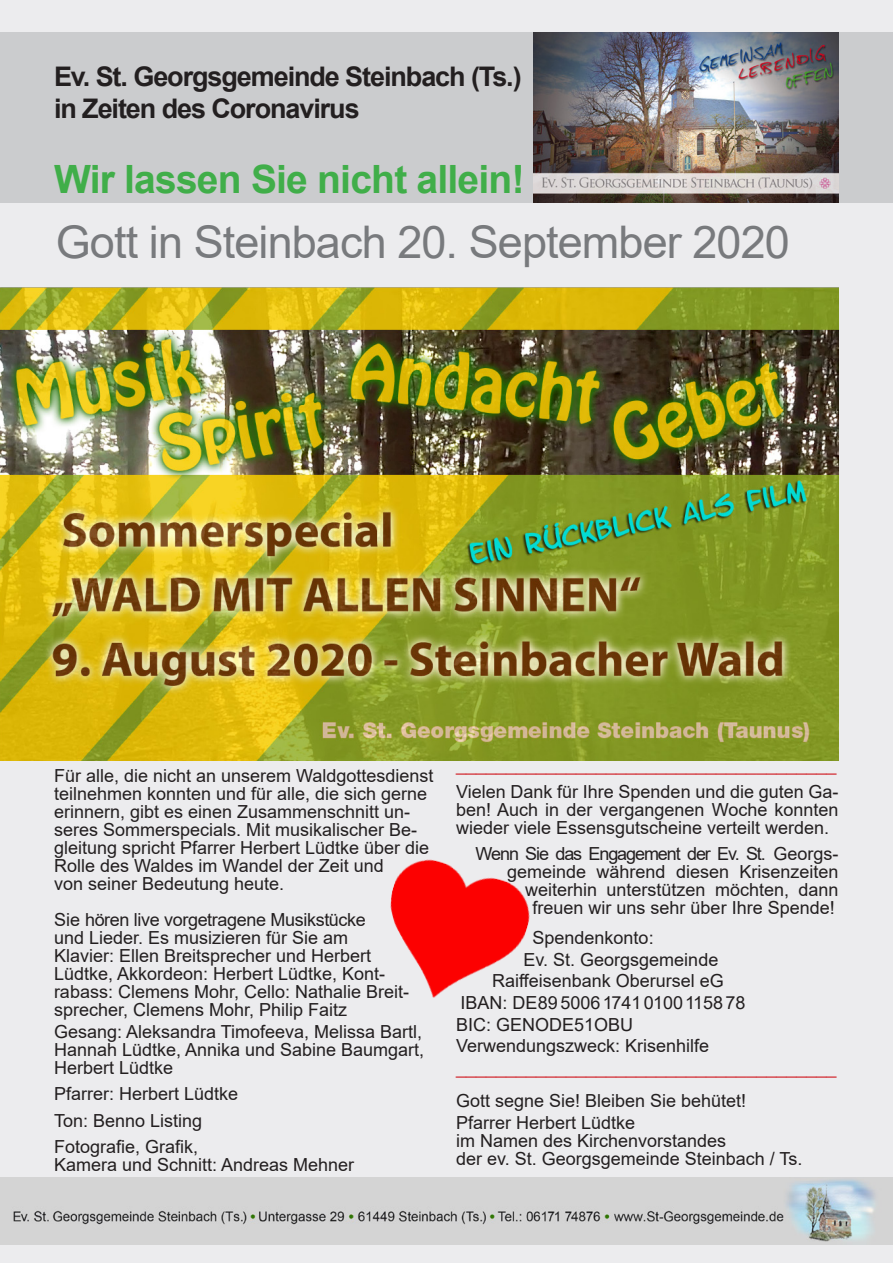
<style>
.page{position:relative;width:893px;height:1263px;background:#ececee}
.page>*{position:absolute;margin:0;border:0;box-sizing:border-box;transform-origin:0 0}
.t1{font:45px "Arial";letter-spacing:-.02em;color:#787a7d}
.t2{font:700 39px "Arial";letter-spacing:-.02em;color:#40ae49}
.t3{font:700 27px/32.4px "Arial";letter-spacing:-.04em;color:#231f20}
.fliesstext{font:18px/18px "Arial";color:#231f20;text-align:justify}
.fliesstext-2{font:18px "Arial";color:#d1232a}
</style>
<div class="page">
<img style="left:0;top:1178px;width:893px;height:66px">
<div style="left:0;top:33px;width:893px;height:170px;background:#cbccce"></div>
<img style="left:534px;top:33px;width:305px;height:170px">
<img style="left:0;top:287px;width:839px;height:473px">
<img style="left:390px;top:859px;width:140px;height:139px">
<p class="t3" style="left:54px;top:60px;width:469px">Ev. St. Georgsgemeinde Steinbach (Ts.) in Zeiten des Coronavirus</p>
<p class="t2" style="left:54px;top:152px;width:472px">Wir lassen Sie nicht allein!</p>
<p class="t1" style="left:56px;top:211px;width:735px">Gott in Steinbach 20. September 2020</p>
<p class="fliesstext" style="left:54px;top:766px;width:381px;text-align:left">Für alle, die nicht an unserem Waldgottesdienst teilnehmen konnten und für alle, die sich gerne erinnern, gibt es einen Zusammenschnitt un&shy;seres Sommerspecials. Mit musikalischer Be&shy;gleitung spricht Pfarrer Herbert Lüdtke über die Rolle des Waldes im Wandel der Zeit und<br>von seiner Bedeutung heute.</p>
<p class="fliesstext" style="left:54px;top:910px;width:357px;text-align:left">Sie hören live vorgetragene Musikstücke<br>und Lieder. Es musizieren für Sie am Klavier: Ellen Breitsprecher und Herbert Lüdtke, Akkordeon: Herbert Lüdtke, Kont&shy;rabass: Clemens Mohr, Cello: Nathalie Breit&shy;sprecher, Clemens Mohr, Philip Faitz</p>
<p class="fliesstext" style="left:54px;top:1022px;width:372px">Gesang: Aleksandra Timofeeva, Melissa Bartl, Hannah Lüdtke, Annika und Sabine Baumgart, Herbert Lüdtke</p>
<p class="fliesstext" style="left:54px;top:1085px;width:186px">Pfarrer: Herbert Lüdtke</p>
<p class="fliesstext" style="left:54px;top:1111px;width:150px">Ton: Benno Listing</p>
<p class="fliesstext" style="left:54px;top:1138px;width:146px">Fotografie, Grafik,</p>
<p class="fliesstext" style="left:54px;top:1156px;width:302px">Kamera und Schnitt: Andreas Mehner</p>
<p class="fliesstext-2" style="left:456px;top:752px;width:382px">______________________________________</p>
<p class="fliesstext" style="left:456px;top:782px;width:384px">Vielen Dank für Ihre Spenden und die guten Ga&shy;ben! Auch in der vergangenen Woche konnten wieder viele Essensgutscheine verteilt werden.</p>
<p class="fliesstext" style="left:476px;top:845px;width:364px;text-align:right">Wenn Sie das Engagement der Ev. St. Georgs&shy;gemeinde während diesen Krisenzeiten weiterhin unterstützen möchten, dann freuen wir uns sehr über Ihre Spende!</p>
<p class="fliesstext" style="left:533px;top:929px;width:123px">Spendenkonto:</p>
<p class="fliesstext" style="left:524px;top:950px;width:196px">Ev. St. Georgsgemeinde</p>
<p class="fliesstext" style="left:492px;top:972px;width:233px">Raiffeisenbank Oberursel eG</p>
<p class="fliesstext" style="left:461px;top:993px;width:286px">IBAN: DE89 500617410100115878</p>
<p class="fliesstext" style="left:456px;top:1015px;width:179px">BIC: GENODE51OBU</p>
<p class="fliesstext" style="left:456px;top:1037px;width:255px">Verwendungszweck: Krisenhilfe</p>
<p class="fliesstext-2" style="left:456px;top:1055px;width:382px">______________________________________</p>
<p class="fliesstext" style="left:456px;top:1091px;width:292px">Gott segne Sie! Bleiben Sie behütet!</p>
<p class="fliesstext" style="left:456px;top:1114px;width:181px">Pfarrer Herbert Lüdtke</p>
<p class="fliesstext" style="left:456px;top:1132px;width:272px">im Namen des Kirchenvorstandes</p>
<p class="fliesstext" style="left:456px;top:1150px;width:348px">der ev. St. Georgsgemeinde Steinbach / Ts.</p>
</div>
